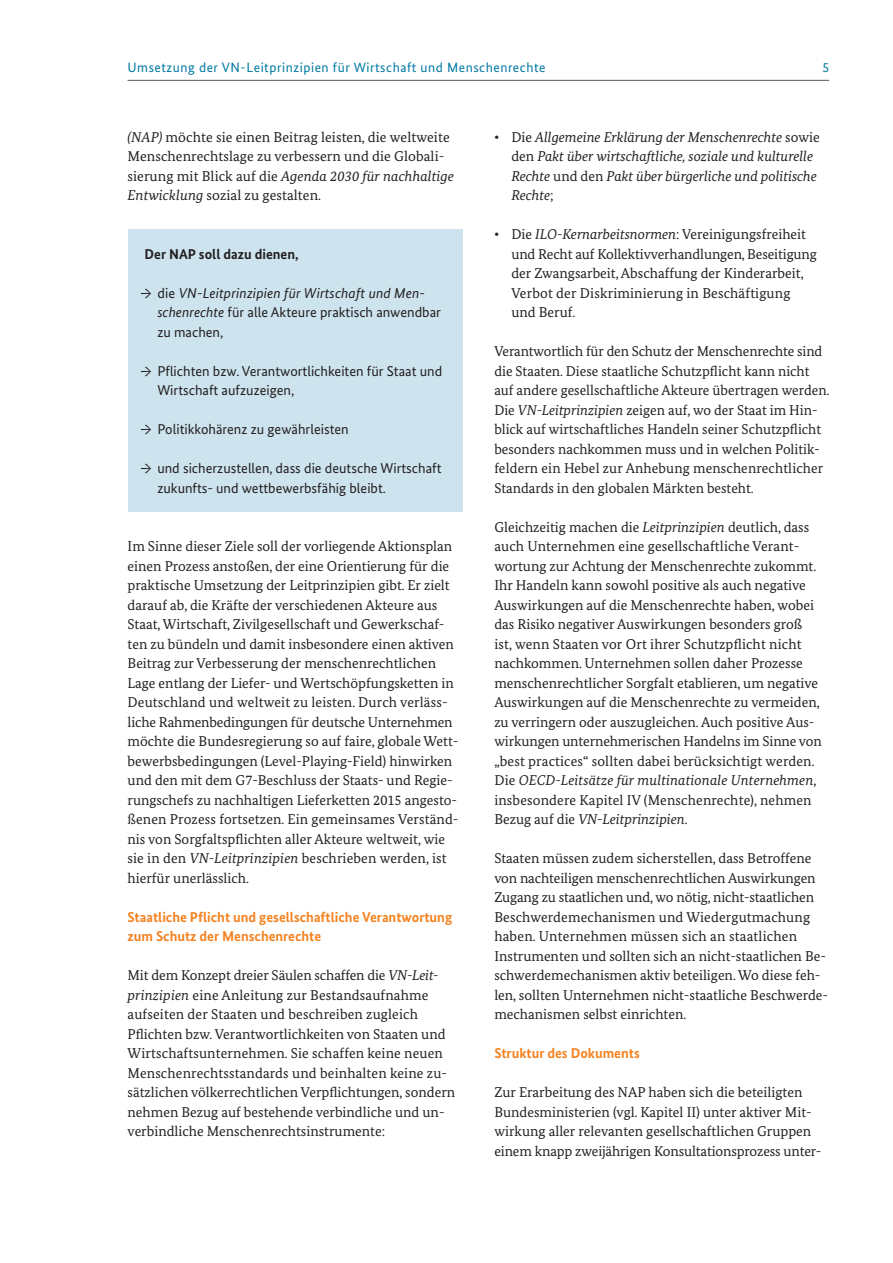
<style>
.page{position:relative;width:893px;height:1263px;background:#fff}
.page>*{position:absolute;margin:0;border:0;box-sizing:border-box;transform-origin:0 0}
.t1{font:14.25px/19.5px "Bundes Serif";color:#231f20}
.t2{font:14.25px/19.5px "Bundes Sans";color:#231f20}
.t3{font:italic 14.25px/19.5px "Bundes Serif";color:#231f20}
.t4{font:700 14.25px/19.5px "Bundes Sans";color:#f58220}
.t5{font:italic 14.25px/19.5px "Bundes Sans";letter-spacing:.01em;color:#231f20}
.t6{font:700 14.25px "Bundes Sans";color:#231f20}
.t7{font:13.5px "Bundes Sans";letter-spacing:.04em;color:#0079a3}
.s1{font-style:italic}
.s2{font-family:"Bundes Serif";font-style:normal}
.s3{font-style:normal}
.s4{font-family:"Bundes Serif"}
.s5{font-weight:700;font-style:normal}
.s6{font-weight:700}
</style>
<div class="page">
<hr style="left:128px;top:80px;width:701px;height:1px;background:#57585a">
<div style="left:128px;top:229px;width:334px;height:283px;background:#cde4ef"></div>
<p class="t7" style="left:128px;top:59px;width:419px">Umsetzung der VN-Leitprinzipien für Wirtschaft und Menschenrechte</p>
<p class="t7" style="left:822px;top:59px;width:8px">5</p>
<p class="t1" style="left:128px;top:127px;width:328px"><span class="s1">(NAP)</span> möchte sie einen Beitrag leisten, die weltweite Menschenrechtslage zu verbessern und die Globali&shy;sierung mit Blick auf die <span class="s1">Agenda 2030 für nachhaltige Entwicklung</span> sozial zu gestalten.</p>
<p class="t6" style="left:145px;top:245px;width:156px">Der NAP soll dazu dienen,</p>
<p class="t5" style="left:157px;top:283px;width:285px;text-indent:-17px"><span class="s2">→</span> <span class="s3">die</span> VN-Leitprinzipien für Wirtschaft und Men&shy;schenrechte <span class="s3">für alle Akteure praktisch anwendbar zu machen,</span></p>
<p class="t2" style="left:157px;top:361px;width:286px;text-indent:-17px"><span class="s4">→</span> Pflichten bzw. Verantwortlichkeiten für Staat und<br>Wirtschaft aufzuzeigen,</p>
<p class="t2" style="left:140px;top:419px;width:210px"><span class="s4">→</span> Politikkohärenz zu gewährleisten</p>
<p class="t2" style="left:157px;top:458px;width:286px;text-indent:-17px"><span class="s4">→</span> und sicherzustellen, dass die deutsche Wirtschaft zukunfts- und wettbewerbsfähig bleibt.</p>
<p class="t1" style="left:128px;top:536px;width:332px">Im Sinne dieser Ziele soll der vorliegende Aktionsplan einen Prozess anstoßen, der eine Orientierung für die praktische Umsetzung der Leitprinzipien gibt. Er zielt darauf ab, die Kräfte der verschiedenen Akteure aus Staat, Wirtschaft, Zivilgesellschaft und Gewerkschaf&shy;ten zu bündeln und damit insbesondere einen aktiven Beitrag zur Verbesserung der menschenrechtlichen Lage entlang der Liefer- und Wertschöpfungsketten in Deutschland und weltweit zu leisten. Durch verläss&shy;liche Rahmenbedingungen für deutsche Unternehmen möchte die Bundesregierung so auf faire, globale Wett&shy;bewerbsbedingungen (Level-Playing-Field) hinwirken und den mit dem G7-Beschluss der Staats- und Regie&shy;rungschefs zu nachhaltigen Lieferketten 2015 angesto&shy;ßenen Prozess fortsetzen. Ein gemeinsames Verständ&shy;nis von Sorgfaltspflichten aller Akteure weltweit, wie sie in den <span class="s1">VN-Leitprinzipien</span> beschrieben werden, ist hierfür unerlässlich.</p>
<p class="t4" style="left:128px;top:907px;width:326px">Staatliche Pflicht und gesellschaftliche Verantwortung zum Schutz der Menschenrechte</p>
<p class="t1" style="left:128px;top:965px;width:329px">Mit dem Konzept dreier Säulen schaffen die <span class="s1">VN-Leit&shy;prinzipien</span> eine Anleitung zur Bestandsaufnahme aufseiten der Staaten und beschreiben zugleich Pflichten bzw. Verantwortlichkeiten von Staaten und Wirtschaftsunternehmen. Sie schaffen keine neuen Menschenrechtsstandards und beinhalten keine zu&shy;sätzlichen völkerrechtlichen Verpflichtungen, sondern nehmen Bezug auf bestehende verbindliche und un&shy;verbindliche Menschenrechtsinstrumente:</p>
<p class="t3" style="left:511px;top:127px;width:310px;text-indent:-17px"><span class="s5">•</span> <span class="s3">Die</span> Allgemeine Erklärung der Menschenrechte <span class="s3">sowie den</span> Pakt über wirtschaftliche, soziale und kulturelle Rechte <span class="s3">und den</span> Pakt über bürgerliche und politische Rechte<span class="s3">;</span></p>
<p class="t1" style="left:511px;top:224px;width:307px;text-indent:-17px"><span class="s6">•</span> Die <span class="s1">ILO-Kernarbeitsnormen</span>: Vereinigungsfreiheit und Recht auf Kollektivverhandlungen, Beseitigung der Zwangsarbeit, Abschaffung der Kinderarbeit, Verbot der Diskriminierung in Beschäftigung und Beruf.</p>
<p class="t1" style="left:494px;top:341px;width:337px">Verantwortlich für den Schutz der Menschenrechte sind die Staaten. Diese staatliche Schutzpflicht kann nicht auf andere gesellschaftliche Akteure übertragen werden.<br>Die <span class="s1">VN-Leitprinzipien</span> zeigen auf, wo der Staat im Hin&shy;blick auf wirtschaftliches Handeln seiner Schutzpflicht besonders nachkommen muss und in welchen Politik&shy;feldern ein Hebel zur Anhebung menschenrechtlicher Standards in den globalen Märkten besteht.</p>
<p class="t1" style="left:494px;top:517px;width:329px">Gleichzeitig machen die <span class="s1">Leitprinzipien</span> deutlich, dass auch Unternehmen eine gesellschaftliche Verant&shy;wortung zur Achtung der Menschenrechte zukommt.<br>Ihr Handeln kann sowohl positive als auch negative Auswirkungen auf die Menschenrechte haben, wobei das Risiko negativer Auswirkungen besonders groß ist, wenn Staaten vor Ort ihrer Schutzpflicht nicht nachkommen. Unternehmen sollen daher Prozesse menschenrechtlicher Sorgfalt etablieren, um negative Auswirkungen auf die Menschenrechte zu vermeiden, zu verringern oder auszugleichen. Auch positive Aus&shy;wirkungen unternehmerischen Handelns im Sinne von „best practices“ sollten dabei berücksichtigt werden.<br>Die <span class="s1">OECD-Leitsätze für multinationale Unternehmen</span>, insbesondere Kapitel IV (Menschenrechte), nehmen Bezug auf die <span class="s1">VN-Leitprinzipien</span>.</p>
<p class="t1" style="left:494px;top:848px;width:334px">Staaten müssen zudem sicherstellen, dass Betroffene von nachteiligen menschenrechtlichen Auswirkungen Zugang zu staatlichen und, wo nötig, nicht-staatlichen Beschwerdemechanismen und Wiedergutmachung haben. Unternehmen müssen sich an staatlichen Instrumenten und sollten sich an nicht-staatlichen Be&shy;schwerdemechanismen aktiv beteiligen. Wo diese feh&shy;len, sollten Unternehmen nicht-staatliche Beschwerde&shy;mechanismen selbst einrichten.</p>
<p class="t4" style="left:494px;top:1043px;width:147px">Struktur des Dokuments</p>
<p class="t1" style="left:494px;top:1082px;width:329px">Zur Erarbeitung des NAP haben sich die beteiligten Bundesministerien (vgl. Kapitel II) unter aktiver Mit&shy;wirkung aller relevanten gesellschaftlichen Gruppen einem knapp zweijährigen Konsultationsprozess unter-</p>
</div>
